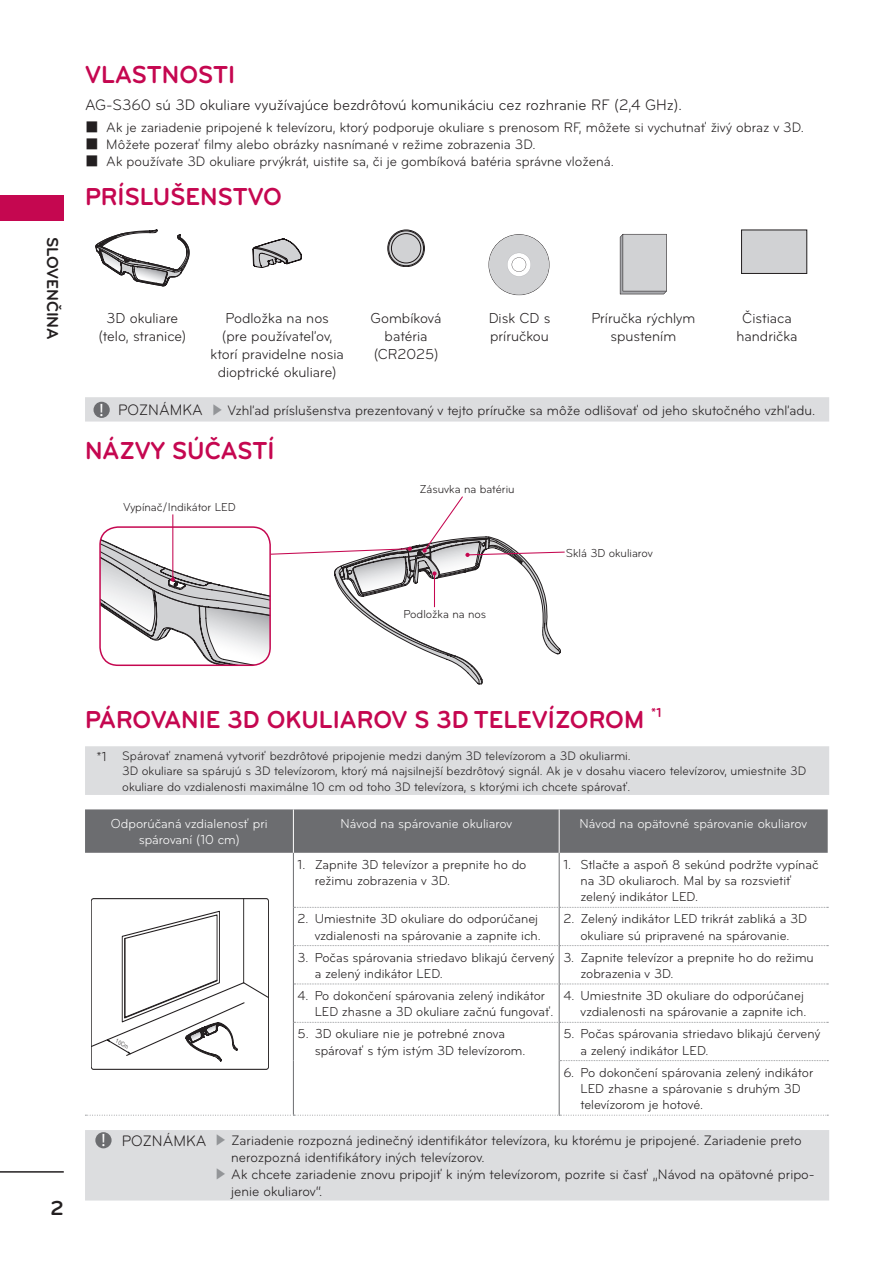
<style>
.page{position:relative;width:893px;height:1263px;background:#fff}
.page>*{position:absolute;margin:0;border:0;box-sizing:border-box;transform-origin:0 0}
.t1{font:700 25.5px "Bryant LG";color:#c50750;scale:.95 1}
.t2{font:700 21px "Bryant LG";color:#231f20}
.t3{font:18px "Myriad Pro";color:#fff}
.t4{font:700 16.5px "Bryant LG";color:#231f20}
.Body{font:15.75px "Bryant LG";color:#231f20;scale:.95 1}
.Center{font:15px/18px "Bryant LG";color:#231f20;text-align:center;scale:.95 1}
.Bullets2{font:14.25px/17.1px "Bryant LG";color:#231f20;scale:.95 1}
.Bullets{font:14.25px "Bryant LG";color:#231f20;scale:.95 1}
.Number{font:13.5px/16.2px "Bryant LG";color:#231f20;scale:.95 1}
.Table{font:13.5px/16.2px "Bryant LG";color:#fff;text-align:center;scale:.95 1}
.Number-2{font:13.5px/16.2px "Bryant LG";color:#231f20;scale:.94 1}
.Center-2{font:13.5px "Bryant LG";color:#231f20;scale:.95 1}
.Body2{font:12.75px/15.3px "Bryant LG";color:#231f20;scale:.95 1}
.t5{font:12px "Bryant LG";color:#231f20;scale:.95 1}
.s1{font-family:"HY Go Thic";font-weight:700}
.s2{font-family:"HY Go Thic";font-weight:700;color:#939598}
</style>
<div class="page">
<div style="left:0;top:195px;width:64px;height:26px;background:#c50750"></div>
<hr style="left:0;top:1171px;width:64px;height:1px;background:#231f20">
<svg style="left:96px;top:230px;width:93px;height:56px"></svg>
<svg style="left:253px;top:239px;width:49px;height:29px"></svg>
<div style="left:388px;top:230px;width:37px;height:37px;border:1px solid #231f20;border-radius:50%"></div>
<svg style="left:388px;top:230px;width:36px;height:36px"></svg>
<svg style="left:488px;top:234px;width:62px;height:61px"></svg>
<svg style="left:620px;top:234px;width:47px;height:60px;background:#c5c5c7"></svg>
<div style="left:741px;top:230px;width:66px;height:43px;background:#d1d2d4"></div>
<div style="left:741px;top:230px;width:66px;height:44px;border:1px solid #231f20"></div>
<div style="left:85px;top:397px;width:744px;height:25px;background:#dcdddf"></div>
<div style="left:94px;top:402px;width:16px;height:16px;background:#6c6d70;border-radius:50%"></div>
<svg style="left:100px;top:496px;width:465px;height:188px"></svg>
<div style="left:85px;top:746px;width:744px;height:49px;background:#dcdddf"></div>
<div style="left:85px;top:809px;width:743px;height:44px;background:#6c6d70"></div>
<hr style="left:293px;top:853px;width:1px;height:54px;background:#6c6d70">
<hr style="left:559px;top:853px;width:1px;height:54px;background:#6c6d70">
<hr style="left:293px;top:907px;width:1px;height:39px;background:#6c6d70">
<hr style="left:559px;top:908px;width:1px;height:37px;background:#6c6d70">
<hr style="left:293px;top:946px;width:1px;height:38px;background:#6c6d70">
<hr style="left:559px;top:946px;width:1px;height:37px;background:#6c6d70">
<hr style="left:293px;top:984px;width:1px;height:38px;background:#6c6d70">
<hr style="left:559px;top:984px;width:1px;height:38px;background:#6c6d70">
<hr style="left:293px;top:1022px;width:1px;height:39px;background:#6c6d70">
<hr style="left:559px;top:1023px;width:1px;height:38px;background:#6c6d70">
<hr style="left:293px;top:1061px;width:1px;height:54px;background:#6c6d70">
<hr style="left:559px;top:1061px;width:1px;height:54px;background:#6c6d70">
<hr style="left:293px;top:809px;width:1px;height:44px;background:#fff">
<hr style="left:559px;top:809px;width:1px;height:44px;background:#fff">
<svg style="left:294px;top:907px;width:534px;height:1px"></svg>
<svg style="left:294px;top:945px;width:534px;height:1px"></svg>
<svg style="left:294px;top:983px;width:534px;height:1px"></svg>
<svg style="left:294px;top:1022px;width:534px;height:1px"></svg>
<svg style="left:85px;top:1115px;width:743px;height:1px"></svg>
<svg style="left:560px;top:1060px;width:268px;height:1px"></svg>
<div style="left:85px;top:1130px;width:744px;height:70px;background:#dcdddf"></div>
<div style="left:95px;top:1132px;width:17px;height:16px;background:#6c6d70;border-radius:50%"></div>
<svg style="left:91px;top:898px;width:178px;height:163px"></svg>
<p class="t4" style="left:63px;top:236px;width:105px;rotate:90deg">SLOVENČINA</p>
<p class="t1" style="left:85px;top:59px;width:160px">VLASTNOSTI</p>
<p class="Body" style="left:85px;top:96px;width:630px">AG-S360 sú 3D okuliare využívajúce bezdrôtovú komunikáciu cez rozhranie RF (2,4 GHz).</p>
<p class="Bullets" style="left:85px;top:118px;width:758px"><span class="s1">■</span> Ak je zariadenie pripojené k televízoru, ktorý podporuje okuliare s prenosom RF, môžete si vychutnať živý obraz v 3D.</p>
<p class="Bullets" style="left:85px;top:136px;width:476px"><span class="s1">■</span> Môžete pozerať filmy alebo obrázky nasnímané v režime zobrazenia 3D.</p>
<p class="Bullets" style="left:85px;top:153px;width:558px"><span class="s1">■</span> Ak používate 3D okuliare prvýkrát, uistite sa, či je gombíková batéria správne vložená.</p>
<p class="t1" style="left:85px;top:181px;width:209px">PRÍSLUŠENSTVO</p>
<p class="Center" style="left:107px;top:309px;width:77px">3D okuliare</p>
<p class="Center" style="left:98px;top:327px;width:94px">(telo, stranice)</p>
<p class="Center" style="left:210px;top:309px;width:142px">Podložka na nos<br>(pre používateľov, ktorí pravidelne nosia dioptrické okuliare)</p>
<p class="Center" style="left:371px;top:309px;width:76px">Gombíková batéria (CR2025)</p>
<p class="Center" style="left:489px;top:309px;width:66px;text-align:left">Disk CD s príručkou</p>
<p class="Center" style="left:591px;top:309px;width:111px">Príručka rýchlym spustením</p>
<p class="Center" style="left:736px;top:309px;width:66px">Čistiaca handrička</p>
<p class="t3" style="left:100px;top:399px;width:6px">!</p>
<p class="Body" style="left:118px;top:401px;width:91px">POZNÁMKA</p>
<p class="Bullets2" style="left:211px;top:402px;width:638px"><span class="s2">▶</span> Vzhľad príslušenstva prezentovaný v tejto príručke sa môže odlišovať od jeho skutočného vzhľadu.</p>
<p class="t1" style="left:85px;top:435px;width:201px">NÁZVY SÚČASTÍ</p>
<p class="t5" style="left:123px;top:500px;width:120px">Vypínač/Indikátor LED</p>
<p class="t5" style="left:420px;top:482px;width:102px">Zásuvka na batériu</p>
<p class="t5" style="left:403px;top:607px;width:89px">Podložka na nos</p>
<p class="t5" style="left:566px;top:546px;width:93px">Sklá 3D okuliarov</p>
<p class="t2" style="left:51px;top:1195px;width:15px">2</p>
<p class="t1" style="left:85px;top:703px;width:608px">PÁROVANIE 3D OKULIAROV S 3D TELEVÍZOROM <sup>*1</sup></p>
<p class="Center-2" style="left:97px;top:748px;width:12px">*1</p>
<p class="Body2" style="left:122px;top:748px;width:537px">Spárovať znamená vytvoriť bezdrôtové pripojenie medzi daným 3D televízorom a 3D okuliarmi.</p>
<p class="Body2" style="left:122px;top:764px;width:721px">3D okuliare sa spárujú s 3D televízorom, ktorý má najsilnejší bezdrôtový signál. Ak je v dosahu viacero televízorov, umiestnite 3D okuliare do vzdialenosti maximálne 10 cm od toho 3D televízora, s ktorými ich chcete spárovať.</p>
<p class="Table" style="left:111px;top:816px;width:166px">Odporúčaná vzdialenosť pri spárovaní (10 cm)</p>
<p class="Table" style="left:340px;top:816px;width:182px">Návod na spárovanie okuliarov</p>
<p class="Table" style="left:580px;top:816px;width:241px">Návod na opätovné spárovanie okuliarov</p>
<p class="Number" style="left:315px;top:856px;width:224px;text-indent:-17px">1. Zapnite 3D televízor a prepnite ho do režimu zobrazenia v 3D.</p>
<p class="Number" style="left:580px;top:856px;width:252px;text-indent:-17px">1. Stlačte a aspoň 8 sekúnd podržte vypínač na 3D okuliaroch. Mal by sa rozsvietiť zelený indikátor LED.</p>
<p class="Number" style="left:298px;top:911px;width:257px;text-align:right">2. Umiestnite 3D okuliare do odporúčanej vzdialenosti na spárovanie a zapnite ich.</p>
<p class="Number" style="left:563px;top:911px;width:258px;text-align:center">2. Zelený indikátor LED trikrát zabliká a 3D okuliare sú pripravené na spárovanie.</p>
<p class="Number" style="left:315px;top:949px;width:254px;text-indent:-17px">3. Počas spárovania striedavo blikajú červený a zelený indikátor LED.</p>
<p class="Number" style="left:580px;top:949px;width:247px;text-indent:-17px">3. Zapnite televízor a prepnite ho do režimu zobrazenia v 3D.</p>
<p class="Number-2" style="left:315px;top:988px;width:255px;text-indent:-17px">4. Po dokončení spárovania zelený indikátor<br>LED zhasne a 3D okuliare začnú fungovať.</p>
<p class="Number" style="left:563px;top:988px;width:257px;text-align:right">4. Umiestnite 3D okuliare do odporúčanej vzdialenosti na spárovanie a zapnite ich.</p>
<p class="Number" style="left:315px;top:1026px;width:223px;text-indent:-17px">5. 3D okuliare nie je potrebné znova spárovať s tým istým 3D televízorom.</p>
<p class="Number" style="left:580px;top:1026px;width:254px;text-indent:-17px">5. Počas spárovania striedavo blikajú červený a zelený indikátor LED.</p>
<p class="Number" style="left:580px;top:1064px;width:247px;text-indent:-17px">6. Po dokončení spárovania zelený indikátor<br>LED zhasne a spárovanie s druhým 3D televízorom je hotové.</p>
<p class="t3" style="left:101px;top:1129px;width:6px">!</p>
<p class="Body" style="left:122px;top:1131px;width:91px">POZNÁMKA</p>
<p class="Bullets2" style="left:231px;top:1132px;width:602px;text-indent:-17px"><span class="s2">▶</span> Zariadenie rozpozná jedinečný identifikátor televízora, ku ktorému je pripojené. Zariadenie preto nerozpozná identifikátory iných televízorov.</p>
<p class="Bullets2" style="left:231px;top:1166px;width:616px;text-indent:-17px"><span class="s2">▶</span> Ak chcete zariadenie znovu pripojiť k iným televízorom, pozrite si časť „Návod na opätovné pripo&shy;jenie okuliarov“.</p>
</div>
